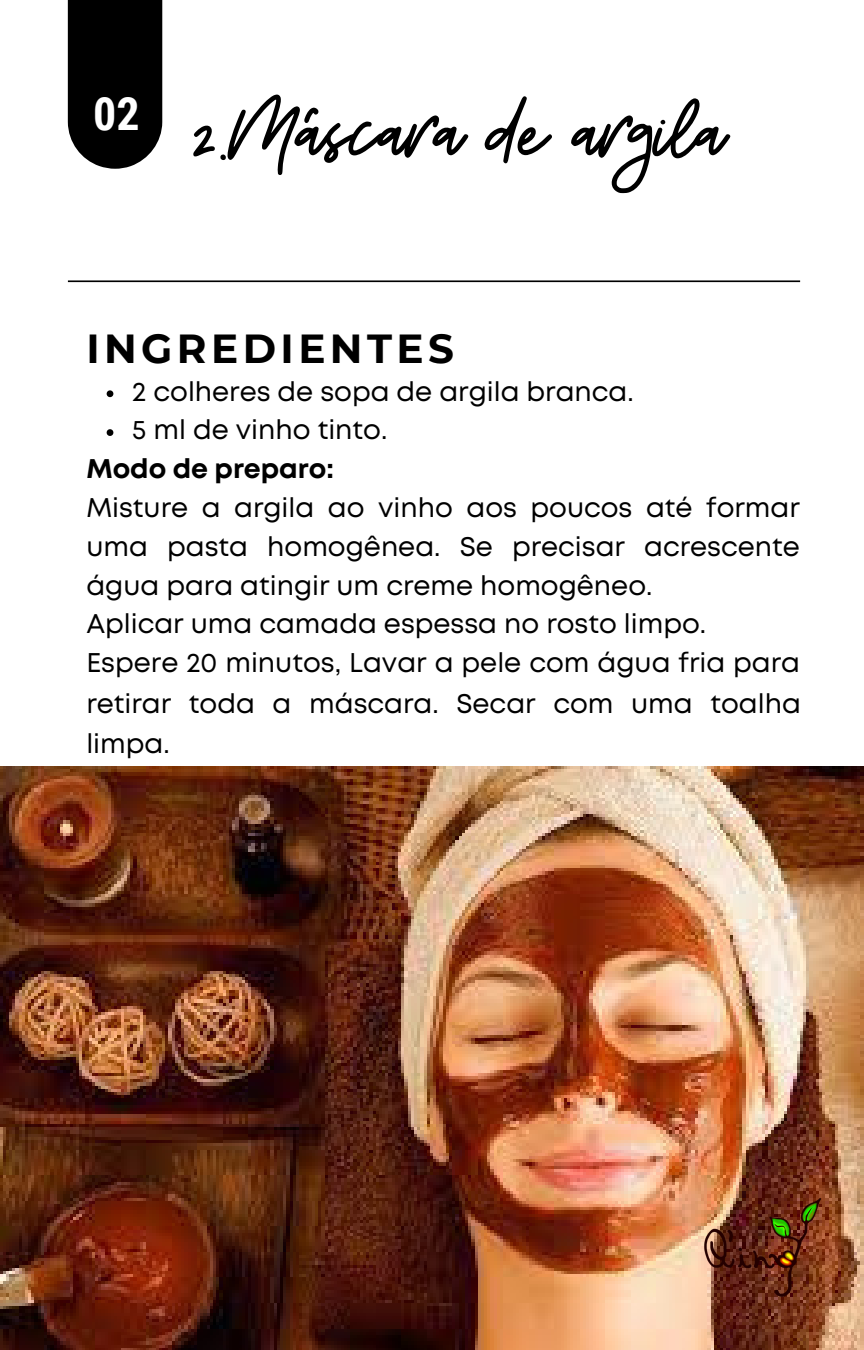
<style>
.page{position:relative;width:864px;height:1350px;background:#fff}
.page>*{position:absolute;margin:0;border:0;box-sizing:border-box;transform-origin:0 0}
.t1{font:92.92px "Beauty Salon Script";color:#000}
.t2{font:700 45.9px "Roboto Condensed";color:#fff}
.t3{font:700 40.5px "Montserrat";letter-spacing:.11em;color:#000}
.t4{font:27px/39.4px "Mont";color:#000}
.t5{font:700 27px "Mont";color:#000}
</style>
<div class="page">
<img style="left:0;top:767px;width:864px;height:583px">
<div style="left:68px;top:0;width:94px;height:169px;background:#000"></div>
<svg style="left:107px;top:390px;width:6px;height:7px"></svg>
<svg style="left:107px;top:429px;width:6px;height:7px"></svg>
<svg style="left:68px;top:280px;width:732px;height:2px"></svg>
<img style="left:678px;top:1144px;width:186px;height:206px">
<h2 class="t2" style="left:93px;top:87px;width:48px">02</h2>
<h1 class="t1" style="left:194px;top:86px;width:533px">2.Máscara de argila</h1>
<h3 class="t3" style="left:86px;top:324px;width:369px">INGREDIENTES</h3>
<p class="t4" style="left:132px;top:374px;width:503px;line-height:38.7px">2 colheres de sopa de argila branca.<br>5 ml de vinho tinto.</p>
<p class="t5" style="left:86px;top:459px;width:249px">Modo de preparo:</p>
<p class="t4" style="left:86px;top:490px;width:716px">Misture a argila ao vinho aos poucos até formar uma pasta homogênea. Se precisar acrescente água para atingir um creme homogêneo.<br>Aplicar uma camada espessa no rosto limpo.<br>Espere 20 minutos, Lavar a pele com água fria para retirar toda a máscara. Secar com uma toalha limpa.</p>
</div>
